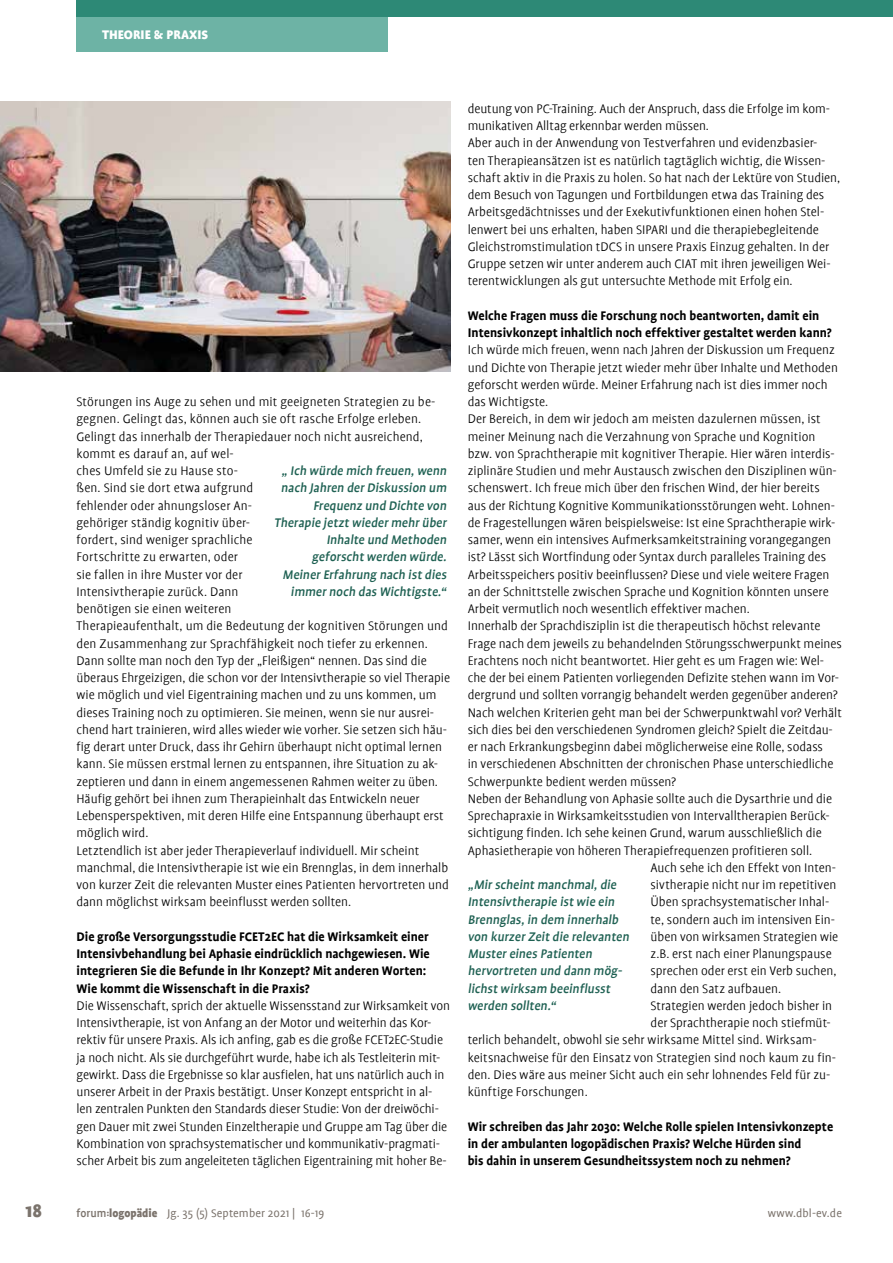
<style>
.page{position:relative;width:893px;height:1263px;background:#fff}
.page>*{position:absolute;margin:0;border:0;box-sizing:border-box;transform-origin:0 0}
.t1{font:900 21px "Profile";color:#7b736c}
.t2{font:300 14.1px/17.2px "Profile";color:#000}
.t3{font:700 14.1px/17.2px "Profile";color:#000}
.t4{font:500 14.1px/17.2px "Profile";color:#1f6153;text-align:right}
.t5{font:900 14.1px "Profile";color:#fff}
.t6{font:12.6px "Profile";letter-spacing:.01em;color:#7b736c}
.s1{font-weight:500}
.s2{font-weight:900;font-size:9px}
.s3{font-weight:900}
</style>
<div class="page">
<div style="left:77px;top:0;width:311px;height:51px;background:#6db3a5"></div>
<div style="left:77px;top:0;width:816px;height:17px;background:#2d8976"></div>
<img style="left:0;top:102px;width:451px;height:270px">
<p class="t5" style="left:102px;top:27px;width:108px">THEORIE &amp; PRAXIS</p>
<p class="t2" style="left:77px;top:393px;width:375px">Störungen ins Auge zu sehen und mit geeigneten Strategien zu be&shy;gegnen. Gelingt das, können auch sie oft rasche Erfolge erleben.<br>Gelingt das innerhalb der Therapiedauer noch nicht ausreichend, kommt es darauf an, auf wel-<br>ches Umfeld sie zu Hause sto-<br>ßen. Sind sie dort etwa aufgrund<br>fehlender oder ahnungsloser An-<br>gehöriger ständig kognitiv über-<br>fordert, sind weniger sprachliche<br>Fortschritte zu erwarten, oder<br>sie fallen in ihre Muster vor der<br>Intensivtherapie zurück. Dann<br>benötigen sie einen weiteren<br>Therapieaufenthalt, um die Bedeutung der kognitiven Störungen und den Zusammenhang zur Sprachfähigkeit noch tiefer zu erkennen.<br>Dann sollte man noch den Typ der „Fleißigen“ nennen. Das sind die überaus Ehrgeizigen, die schon vor der Intensivtherapie so viel Therapie wie möglich und viel Eigentraining machen und zu uns kommen, um dieses Training noch zu optimieren. Sie meinen, wenn sie nur ausrei&shy;chend hart trainieren, wird alles wieder wie vorher. Sie setzen sich häu&shy;fig derart unter Druck, dass ihr Gehirn überhaupt nicht optimal lernen kann. Sie müssen erstmal lernen zu entspannen, ihre Situation zu ak&shy;zeptieren und dann in einem angemessenen Rahmen weiter zu üben.<br>Häufig gehört bei ihnen zum Therapieinhalt das Entwickeln neuer Lebensperspektiven, mit deren Hilfe eine Entspannung überhaupt erst möglich wird.<br>Letztendlich ist aber jeder Therapieverlauf individuell. Mir scheint manchmal, die Intensivtherapie ist wie ein Brennglas, in dem innerhalb von kurzer Zeit die relevanten Muster eines Patienten hervortreten und dann möglichst wirksam beeinflusst werden sollten.</p>
<p class="t3" style="left:77px;top:928px;width:355px">Die große Versorgungsstudie FCET2EC hat die Wirksamkeit einer Intensivbehandlung bei Aphasie eindrücklich nachgewiesen. Wie integrieren Sie die Befunde in Ihr Konzept? Mit anderen Worten:<br>Wie kommt die Wissenschaft in die Praxis?</p>
<p class="t2" style="left:77px;top:997px;width:375px">Die Wissenschaft, sprich der aktuelle Wissensstand zur Wirksamkeit von Intensivtherapie, ist von Anfang an der Motor und weiterhin das Kor&shy;rektiv für unsere Praxis. Als ich anfing, gab es die große FCET2EC-Studie ja noch nicht. Als sie durchgeführt wurde, habe ich als Testleiterin mit&shy;gewirkt. Dass die Ergebnisse so klar ausfielen, hat uns natürlich auch in unserer Arbeit in der Praxis bestätigt. Unser Konzept entspricht in al&shy;len zentralen Punkten den Standards dieser Studie: Von der dreiwöchi&shy;gen Dauer mit zwei Stunden Einzeltherapie und Gruppe am Tag über die Kombination von sprachsystematischer und kommunikativ-pragmati&shy;scher Arbeit bis zum angeleiteten täglichen Eigentraining mit hoher Be-</p>
<p class="t4" style="left:274px;top:462px;width:176px">„ Ich würde mich freuen,wenn nach Jahren der Diskussion um<br>Frequenz und Dichte von<br>Therapie jetzt wieder mehr über<br>Inhalte und Methoden geforscht werden würde.<br>Meiner Erfahrung nach ist dies immer noch das Wichtigste.“</p>
<p class="t2" style="left:468px;top:100px;width:374px">deutung von PC-Training. Auch der Anspruch, dass die Erfolge im kom&shy;munikativen Alltag erkennbar werden müssen.<br>Aber auch in der Anwendung von Testverfahren und evidenzbasier-<br>ten Therapieansätzen ist es natürlich tagtäglich wichtig, die Wissen&shy;schaft aktiv in die Praxis zu holen. So hat nach der Lektüre von Studien, dem Besuch von Tagungen und Fortbildungen etwa das Training des Arbeitsgedächtnisses und der Exekutivfunktionen einen hohen Stel&shy;lenwert bei uns erhalten, haben SIPARI und die therapiebegleitende Gleichstromstimulation tDCS in unsere Praxis Einzug gehalten. In der Gruppe setzen wir unter anderem auch CIAT mit ihren jeweiligen Wei&shy;terentwicklungen als gut untersuchte Methode mit Erfolg ein.</p>
<p class="t3" style="left:468px;top:307px;width:366px">Welche Fragen muss die Forschung noch beantworten, damit ein<br>Intensivkonzept inhaltlich noch effektiver gestaltet werden kann?</p>
<p class="t2" style="left:468px;top:341px;width:368px">Ich würde mich freuen, wenn nach Jahren der Diskussion um Frequenz</p>
<p class="t2" style="left:468px;top:359px;width:372px">und Dichte von Therapie jetzt wieder mehr über Inhalte und Methoden</p>
<p class="t2" style="left:468px;top:376px;width:361px">geforscht werden würde. Meiner Erfahrung nach ist dies immer noch</p>
<p class="t2" style="left:468px;top:393px;width:82px">das Wichtigste.</p>
<p class="t2" style="left:468px;top:410px;width:355px">Der Bereich, in dem wir jedoch am meisten dazulernen müssen, ist</p>
<p class="t2" style="left:468px;top:428px;width:349px">meiner Meinung nach die Verzahnung von Sprache und Kognition</p>
<p class="t2" style="left:468px;top:445px;width:368px">bzw. von Sprachtherapie mit kognitiver Therapie. Hier wären interdis-</p>
<p class="t2" style="left:468px;top:462px;width:371px">ziplinäre Studien und mehr Austausch zwischen den Disziplinen wün-</p>
<p class="t2" style="left:468px;top:479px;width:354px">schenswert. Ich freue mich über den frischen Wind, der hier bereits</p>
<p class="t2" style="left:468px;top:497px;width:369px">aus der Richtung Kognitive Kommunikationsstörungen weht. Lohnen-</p>
<p class="t2" style="left:468px;top:514px;width:369px">de Fragestellungen wären beispielsweise: Ist eine Sprachtherapie wirk-</p>
<p class="t2" style="left:468px;top:531px;width:365px">samer, wenn ein intensives Aufmerksamkeitstraining vorangegangen</p>
<p class="t2" style="left:468px;top:548px;width:360px">ist? Lässt sich Wortfindung oder Syntax durch paralleles Training des</p>
<p class="t2" style="left:468px;top:566px;width:363px">Arbeitsspeichers positiv beeinflussen? Diese und viele weitere Fragen</p>
<p class="t2" style="left:468px;top:583px;width:362px">an der Schnittstelle zwischen Sprache und Kognition könnten unsere</p>
<p class="t2" style="left:468px;top:600px;width:284px">Arbeit vermutlich noch wesentlich effektiver machen.</p>
<p class="t2" style="left:468px;top:617px;width:354px">Innerhalb der Sprachdisziplin ist die therapeutisch höchst relevante</p>
<p class="t2" style="left:468px;top:635px;width:376px">Frage nach dem jeweils zu behandelnden Störungsschwerpunkt meines</p>
<p class="t2" style="left:468px;top:652px;width:358px">Erachtens noch nicht beantwortet. Hier geht es um Fragen wie: Wel-</p>
<p class="t2" style="left:468px;top:669px;width:373px">che der bei einem Patienten vorliegenden Defizite stehen wann im Vor-</p>
<p class="t2" style="left:468px;top:686px;width:372px">dergrund und sollten vorrangig behandelt werden gegenüber anderen?</p>
<p class="t2" style="left:468px;top:704px;width:376px">Nach welchen Kriterien geht man bei der Schwerpunktwahl vor? Verhält</p>
<p class="t2" style="left:468px;top:721px;width:367px">sich dies bei den verschiedenen Syndromen gleich? Spielt die Zeitdau-</p>
<p class="t2" style="left:468px;top:738px;width:357px">er nach Erkrankungsbeginn dabei möglicherweise eine Rolle, sodass</p>
<p class="t2" style="left:468px;top:755px;width:367px">in verschiedenen Abschnitten der chronischen Phase unterschiedliche</p>
<p class="t2" style="left:468px;top:773px;width:210px">Schwerpunkte bedient werden müssen?</p>
<p class="t2" style="left:468px;top:790px;width:366px">Neben der Behandlung von Aphasie sollte auch die Dysarthrie und die</p>
<p class="t2" style="left:468px;top:807px;width:364px">Sprechapraxie in Wirksamkeitsstudien von Intervalltherapien Berück-</p>
<p class="t2" style="left:468px;top:824px;width:355px">sichtigung finden. Ich sehe keinen Grund, warum ausschließlich die</p>
<p class="t2" style="left:468px;top:842px;width:346px">Aphasietherapie von höheren Therapiefrequenzen profitieren soll.</p>
<p class="t2" style="left:651px;top:859px;width:187px">Auch sehe ich den Effekt von Inten-</p>
<p class="t2" style="left:651px;top:876px;width:187px">sivtherapie nicht nur im repetitiven</p>
<p class="t2" style="left:651px;top:893px;width:180px">Üben sprachsystematischer Inhal-</p>
<p class="t2" style="left:651px;top:911px;width:186px">te, sondern auch im intensiven Ein-</p>
<p class="t2" style="left:651px;top:928px;width:189px">üben von wirksamen Strategien wie</p>
<p class="t2" style="left:651px;top:945px;width:183px">z.B. erst nach einer Planungspause</p>
<p class="t2" style="left:651px;top:962px;width:187px">sprechen oder erst ein Verb suchen,</p>
<p class="t2" style="left:651px;top:980px;width:132px">dann den Satz aufbauen.</p>
<p class="t2" style="left:651px;top:997px;width:183px">Strategien werden jedoch bisher in</p>
<p class="t2" style="left:651px;top:1014px;width:182px">der Sprachtherapie noch stiefmüt-</p>
<p class="t2" style="left:468px;top:1031px;width:350px">terlich behandelt, obwohl sie sehr wirksame Mittel sind. Wirksam-</p>
<p class="t2" style="left:468px;top:1049px;width:370px">keitsnachweise für den Einsatz von Strategien sind noch kaum zu fin-</p>
<p class="t2" style="left:468px;top:1066px;width:364px">den. Dies wäre aus meiner Sicht auch ein sehr lohnendes Feld für zu-</p>
<p class="t2" style="left:468px;top:1083px;width:121px">künftige Forschungen.</p>
<p class="t3" style="left:468px;top:1117px;width:367px">Wir schreiben das Jahr 2030: Welche Rolle spielen Intensivkonzepte in der ambulanten logopädischen Praxis? Welche Hürden sind<br>bis dahin in unserem Gesundheitssystem noch zu nehmen?</p>
<p class="t4" style="left:468px;top:876px;width:165px;text-align:left">„Mir scheint manchmal,die<br>Intensivtherapie ist wie ein<br>Brennglas,in dem innerhalb von kurzer Zeit die relevanten<br>Muster eines Patienten hervortreten und dann mög&shy;lichst wirksam beeinflusst werden sollten.“</p>
<h1 class="t1" style="left:26px;top:1199px;width:18px">18</h1>
<p class="t6" style="left:77px;top:1206px;width:249px"><span class="s1">forum</span><span class="s2">:</span><span class="s3">logopädie</span> Jg. 35 (5) September 2021 | 16-19</p>
<p class="t6" style="left:768px;top:1206px;width:76px">www.dbl-ev.de</p>
</div>
